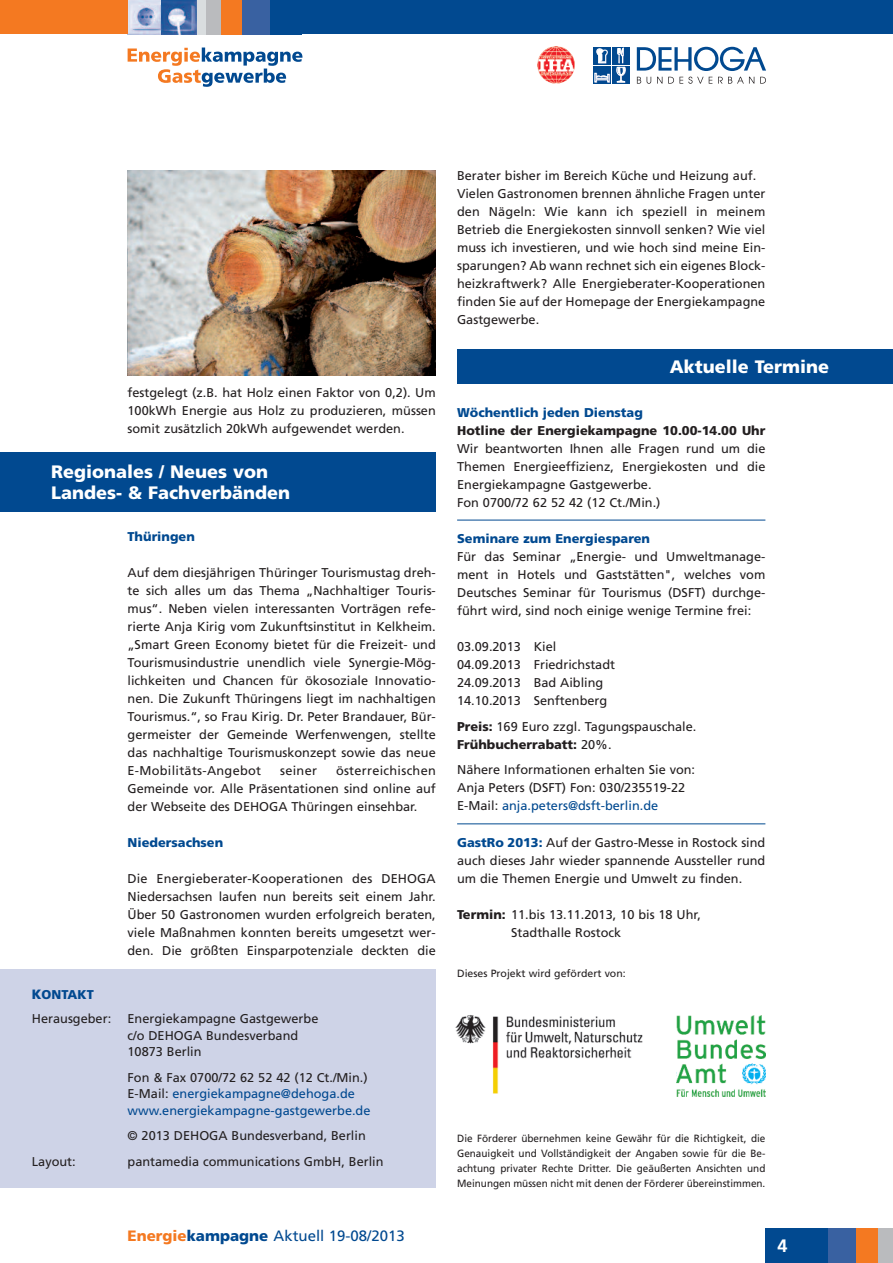
<style>
.page{position:relative;width:893px;height:1263px;background:#fff}
.page>*{position:absolute;margin:0;border:0;box-sizing:border-box;transform-origin:0 0}
.t1{font:900 18px/21px "Frutiger";color:#fff}
.t2{font:700 18px "Frutiger";color:#fff}
.t3{font:15px "Frutiger";color:#014990}
.t4{font:12.75px/18px "Frutiger";color:#231f20}
.t5{font:12.75px/16.5px "Frutiger";color:#014990}
.t6{font:900 12.75px "Frutiger";color:#014990}
.t7{font:900 12.75px "Frutiger";color:#231f20}
.t8{font:10.5px/15px "Frutiger";color:#231f20;text-align:justify;scale:.95 1}
.t9{font:10.5px "Frutiger";color:#231f20}
.s1{font-weight:900;font-size:13.5px;color:#014990}
.s2{font-weight:900;color:#014990}
.s3{color:#231f20}
.s4{font-weight:900;color:#f47921}
.s5{font-weight:900}
.s6{color:#014990}
</style>
<div class="page">
<div style="left:593px;top:47px;width:18px;height:18px;background:#014990"></div>
<div style="left:612px;top:47px;width:18px;height:18px;background:#014990"></div>
<div style="left:593px;top:66px;width:18px;height:18px;background:#014990"></div>
<svg style="left:594px;top:73px;width:16px;height:10px"></svg>
<div style="left:612px;top:66px;width:18px;height:18px;background:#014990"></div>
<svg style="left:596px;top:48px;width:12px;height:16px"></svg>
<svg style="left:616px;top:48px;width:10px;height:35px"></svg>
<svg style="left:637px;top:47px;width:129px;height:24px"></svg>
<svg style="left:637px;top:77px;width:4px;height:7px"></svg>
<svg style="left:647px;top:77px;width:4px;height:7px"></svg>
<svg style="left:657px;top:77px;width:5px;height:7px"></svg>
<svg style="left:668px;top:77px;width:44px;height:7px"></svg>
<svg style="left:718px;top:77px;width:36px;height:7px"></svg>
<svg style="left:760px;top:77px;width:6px;height:7px"></svg>
<img style="left:537px;top:46px;width:38px;height:38px">
<img style="left:128px;top:0;width:34px;height:34px">
<img style="left:162px;top:0;width:35px;height:34px">
<div style="left:202px;top:0;width:99px;height:34px;background:#014990"></div>
<div style="left:197px;top:0;width:10px;height:34px;background:#d9dddf"></div>
<div style="left:206px;top:0;width:15px;height:34px;background:#babbbe"></div>
<div style="left:221px;top:0;width:22px;height:34px;background:#f47921"></div>
<div style="left:242px;top:0;width:28px;height:34px;background:#3961a1"></div>
<svg style="left:128px;top:48px;width:174px;height:39px"></svg>
<hr style="left:457px;top:520px;width:308px;height:1px;background:#014990">
<hr style="left:457px;top:823px;width:308px;height:1px;background:#014990">
<div style="left:0;top:0;width:128px;height:34px;background:#f47921"></div>
<div style="left:300px;top:0;width:593px;height:34px;background:#014990"></div>
<div style="left:797px;top:1229px;width:96px;height:34px;background:#014990"></div>
<hr style="left:892px;top:1229px;width:1px;height:34px;background:#d9dddf">
<div style="left:878px;top:1229px;width:14px;height:34px;background:#babbbe"></div>
<div style="left:856px;top:1229px;width:22px;height:34px;background:#f47921"></div>
<div style="left:829px;top:1229px;width:27px;height:34px;background:#3961a1"></div>
<div style="left:765px;top:1229px;width:34px;height:34px;background:#014990"></div>
<div style="left:0;top:969px;width:436px;height:219px;background:#ced3e7"></div>
<img style="left:676px;top:1015px;width:90px;height:81px">
<img style="left:455px;top:1015px;width:188px;height:79px">
<div style="left:457px;top:349px;width:436px;height:34px;background:#014990"></div>
<img style="left:128px;top:170px;width:308px;height:206px">
<div style="left:0;top:452px;width:436px;height:60px;background:#014990"></div>
<p class="t4" style="left:128px;top:384px;width:310px;text-align:justify">festgelegt (z.B. hat Holz einen Faktor von 0,2). Um 100kWh Energie aus Holz zu produzieren, müssen somit zusätzlich 20kWh aufgewendet werden.</p>
<h1 class="t1" style="left:51px;top:463px;width:241px">Regionales / Neues von<br>Landes- &amp; Fachverbänden</h1>
<p class="t4" style="left:32px;top:984px;width:81px;line-height:24px"><span class="s1">K</span><span class="s2">ONTAKT<br></span>Herausgeber:</p>
<p class="t6" style="left:128px;top:531px;width:69px">Thüringen</p>
<p class="t4" style="left:128px;top:564px;width:310px;text-align:justify">Auf dem diesjährigen Thüringer Tourismustag dreh&shy;te sich alles um das Thema „Nachhaltiger Touris&shy;mus“. Neben vielen interessanten Vorträgen refe&shy;rierte Anja Kirig vom Zukunftsinstitut in Kelkheim. „Smart Green Economy bietet für die Freizeit- und Tourismusindustrie unendlich viele Synergie-Mög&shy;lichkeiten und Chancen für ökosoziale Innovatio&shy;nen. Die Zukunft Thüringens liegt im nachhaltigen Tourismus.“, so Frau Kirig. Dr. Peter Brandauer, Bür&shy;germeister der Gemeinde Werfenwengen, stellte das nachhaltige Tourismuskonzept sowie das neue E-Mobilitäts-Angebot</p>
<p class="t4" style="left:128px;top:762px;width:310px;text-align:justify;text-indent:208px">österreichischen Gemeinde vor. Alle Präsentationen sind online auf der Webseite des DEHOGA Thüringen einsehbar.</p>
<p class="t6" style="left:128px;top:837px;width:97px">Niedersachsen</p>
<p class="t4" style="left:128px;top:870px;width:310px;text-align:justify">Die Energieberater-Kooperationen des DEHOGA Niedersachsen laufen nun bereits seit einem Jahr.<br>Über 50 Gastronomen wurden erfolgreich beraten, viele Maßnahmen konnten bereits umgesetzt wer&shy;den. Die größten Einsparpotenziale deckten die</p>
<p class="t4" style="left:280px;top:762px;width:38px">seiner</p>
<p class="t4" style="left:128px;top:1011px;width:192px;line-height:16.5px">Energiekampagne Gastgewerbe c/o DEHOGA Bundesverband<br>10873 Berlin</p>
<p class="t5" style="left:128px;top:1070px;width:244px"><span class="s3">Fon &amp; Fax 0700/72 62 52 42 (12 Ct./Min.)<br>E-Mail:</span> energiekampagne@dehoga.de www.energiekampagne-gastgewerbe.de</p>
<p class="t4" style="left:128px;top:1128px;width:240px">© 2013 DEHOGA Bundesverband, Berlin</p>
<p class="t4" style="left:32px;top:1153px;width:45px">Layout:</p>
<p class="t4" style="left:128px;top:1153px;width:258px">pantamedia communications GmbH, Berlin</p>
<p class="t3" style="left:128px;top:1229px;width:279px"><span class="s4">Energie</span><span class="s5">kampagne</span> Aktuell 19-08/2013</p>
<p class="t4" style="left:457px;top:167px;width:310px">Berater bisher im Bereich Küche und Heizung auf.<br>Vielen Gastronomen brennen ähnliche Fragen unter den Nägeln: Wie kann ich speziell in meinem Betrieb die Energiekosten sinnvoll senken? Wie viel muss ich investieren, und wie hoch sind meine Ein&shy;sparungen? Ab wann rechnet sich ein eigenes Block&shy;heizkraftwerk? Alle Energieberater-Kooperationen finden Sie auf der Homepage der Energiekampagne Gastgewerbe.</p>
<h1 class="t1" style="left:670px;top:357px;width:161px">Aktuelle Termine</h1>
<p class="t6" style="left:457px;top:407px;width:187px">Wöchentlich jeden Dienstag</p>
<p class="t7" style="left:457px;top:425px;width:310px">Hotline der Energiekampagne 10.00-14.00 Uhr</p>
<p class="t4" style="left:457px;top:440px;width:310px">Wir beantworten Ihnen alle Fragen rund um die Themen Energieeffizienz, Energiekosten und die Energiekampagne Gastgewerbe.<br>Fon 0700/72 62 52 42 (12 Ct./Min.)</p>
<p class="t6" style="left:457px;top:533px;width:195px">Seminare zum Energiesparen</p>
<p class="t4" style="left:457px;top:548px;width:310px;text-align:justify">Für das Seminar „Energie- und Umweltmanage&shy;ment in Hotels und Gaststätten", welches vom Deutsches Seminar für Tourismus (DSFT) durchge&shy;führt wird, sind noch einige wenige Termine frei:</p>
<p class="t4" style="left:457px;top:638px;width:159px">03.09.2013 Kiel<br>04.09.2013 Friedrichstadt<br>24.09.2013 Bad Aibling<br>14.10.2013 Senftenberg</p>
<p class="t4" style="left:457px;top:718px;width:241px"><span class="s5">Preis:</span> 169 Euro zzgl. Tagungspauschale.<br><span class="s5">Frühbucherrabatt:</span> 20%.</p>
<p class="t4" style="left:457px;top:762px;width:240px">Nähere Informationen erhalten Sie von:<br>Anja Peters (DSFT) Fon: 030/235519-22<br>E-Mail: <span class="s6">anja.peters@dsft-berlin.de</span></p>
<p class="t4" style="left:457px;top:834px;width:310px;text-align:justify"><span class="s2">GastRo 2013:</span> Auf der Gastro-Messe in Rostock sind auch dieses Jahr wieder spannende Aussteller rund um die Themen Energie und Umwelt zu finden.</p>
<p class="t4" style="left:511px;top:906px;width:191px;text-indent:-54px"><span class="s5">Termin:</span> 11.bis 13.11.2013, 10 bis 18 Uhr,<br>Stadthalle Rostock</p>
<p class="t9" style="left:457px;top:969px;width:170px">Dieses Projekt wird gefördert von:</p>
<p class="t8" style="left:457px;top:1132px;width:326px">Die Förderer übernehmen keine Gewähr für die Richtigkeit, die Genauigkeit und Vollständigkeit der Angaben sowie für die Be&shy;achtung privater Rechte Dritter. Die geäußerten Ansichten und Meinungen müssen nicht mit denen der Förderer übereinstimmen.</p>
<h1 class="t2" style="left:777px;top:1238px;width:12px">4</h1>
</div>
